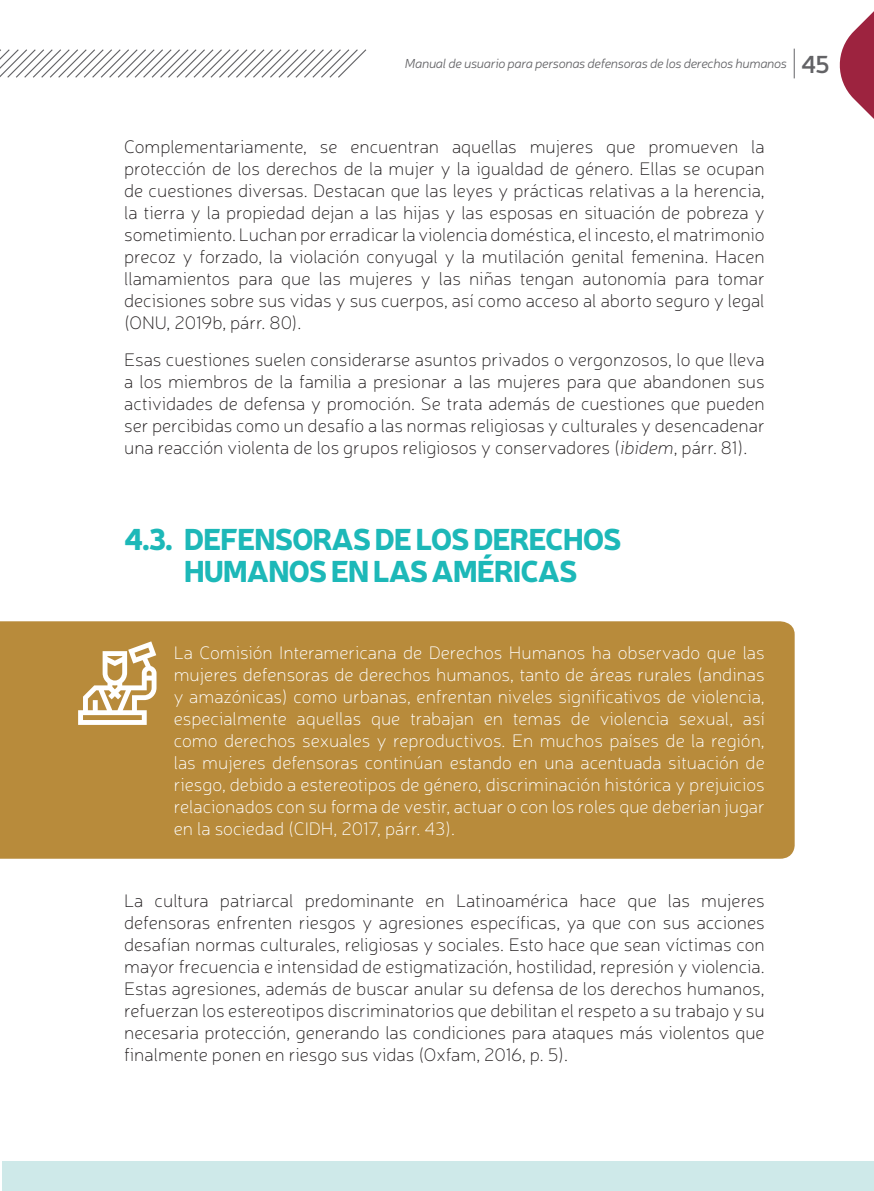
<style>
.page{position:relative;width:874px;height:1191px;background:#fff}
.page>*{position:absolute;margin:0;border:0;box-sizing:border-box;transform-origin:0 0}
.SUBTITULO_1{font:900 29.75px/31.5px "Neris";letter-spacing:-.04em;color:#1db8b8;text-align:center}
.CAJA_DE_TEXTO{font:100 18.38px/22.1px "Neris";color:#231f20;text-align:justify}
.RES{font:100 18.38px/22.1px "Neris";color:#fff;text-align:justify}
.t1{font:italic 300 13.12px "Neris";letter-spacing:-.025em;color:#636366}
.s1{font-weight:600;font-style:normal;font-size:24.5px}
.s2{font-style:italic}
</style>
<div class="page">
<div style="left:2px;top:1161px;width:871px;height:30px;background:#cee9e9"></div>
<svg style="left:793px;top:49px;width:1px;height:29px"></svg>
<div style="left:0;top:621px;width:794px;height:237px;background:#b88b3b"></div>
<svg style="left:78px;top:641px;width:78px;height:84px"></svg>
<svg style="left:839px;top:12px;width:34px;height:106px"></svg>
<svg style="left:0;top:49px;width:366px;height:29px"></svg>
<p class="t1" style="left:405px;top:55px;width:426px">Manual de usuario para personas defensoras de los derechos humanos <span class="s1">45</span></p>
<p class="CAJA_DE_TEXTO" style="left:124px;top:135px;width:641px">Complementariamente, se encuentran aquellas mujeres que promueven la protección de los derechos de la mujer y la igualdad de género. Ellas se ocupan de cuestiones diversas. Destacan que las leyes y prácticas relativas a la herencia, la tierra y la propiedad dejan a las hijas y las esposas en situación de pobreza y sometimiento. Luchan por erradicar la violencia doméstica, el incesto, el matrimonio precoz y forzado, la violación conyugal y la mutilación genital femenina. Hacen llamamientos para que las mujeres y las niñas tengan autonomía para tomar decisiones sobre sus vidas y sus cuerpos, así como acceso al aborto seguro y legal (ONU, 2019b, párr. 80).</p>
<p class="CAJA_DE_TEXTO" style="left:124px;top:348px;width:641px">Esas cuestiones suelen considerarse asuntos privados o vergonzosos, lo que lleva a los miembros de la familia a presionar a las mujeres para que abandonen sus actividades de defensa y promoción. Se trata además de cuestiones que pueden ser percibidas como un desafío a las normas religiosas y culturales y desencadenar una reacción violenta de los grupos religiosos y conservadores (<span class="s2">ibidem</span>, párr. 81).</p>
<p class="SUBTITULO_1" style="left:124px;top:522px;width:499px">4.3. DEFENSORAS DE LOS DERECHOS<br>HUMANOS EN LAS AMÉRICAS</p>
<p class="RES" style="left:174px;top:641px;width:592px">La Comisión Interamericana de Derechos Humanos ha observado que las mujeres defensoras de derechos humanos, tanto de áreas rurales (andinas y amazónicas) como urbanas, enfrentan niveles significativos de violencia, especialmente aquellas que trabajan en temas de violencia sexual, así como derechos sexuales y reproductivos. En muchos países de la región, las mujeres defensoras continúan estando en una acentuada situación de riesgo, debido a estereotipos de género, discriminación histórica y prejuicios relacionados con su forma de vestir, actuar o con los roles que deberían jugar en la sociedad (CIDH, 2017, párr. 43).</p>
<p class="CAJA_DE_TEXTO" style="left:124px;top:889px;width:641px">La cultura patriarcal predominante en Latinoamérica hace que las mujeres defensoras enfrenten riesgos y agresiones específicas, ya que con sus acciones desafían normas culturales, religiosas y sociales. Esto hace que sean víctimas con mayor frecuencia e intensidad de estigmatización, hostilidad, represión y violencia.<br>Estas agresiones, además de buscar anular su defensa de los derechos humanos, refuerzan los estereotipos discriminatorios que debilitan el respeto a su trabajo y su necesaria protección, generando las condiciones para ataques más violentos que finalmente ponen en riesgo sus vidas (Oxfam, 2016, p. 5).</p>
</div>
